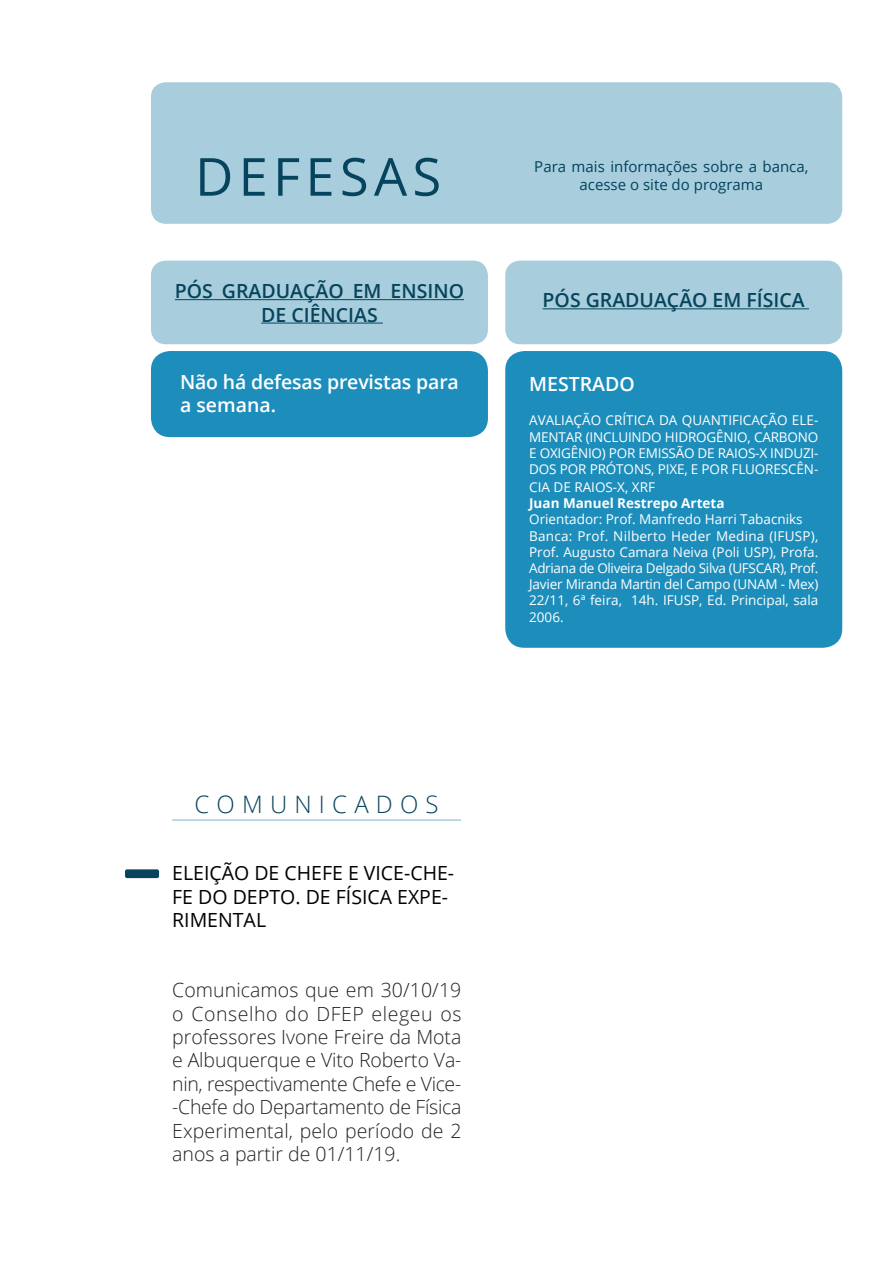
<style>
.page{position:relative;width:893px;height:1263px;background:#fff}
.page>*{position:absolute;margin:0;border:0;box-sizing:border-box;transform-origin:0 0}
.BIFUSP{font:52.5px "Open Sans";letter-spacing:.1em;color:#06445d}
.t1{font:300 24px "Open Sans";letter-spacing:.3em;color:#07445c}
.Corpo_de_texto{font:300 19.5px/23.4px "Open Sans";letter-spacing:.005em;color:#231f20;text-align:justify}
.Título_do_conteúdo{font:19.5px/23.4px "Open Sans";color:#000}
.Título_do_conteúdo-2{font:600 19.5px/23.4px "Open Sans";color:#07445c;text-align:center}
.Corpo_de_texto-2{font:600 19.5px/23.4px "Open Sans";letter-spacing:-.01em;color:#fff}
.Dia_da_semana{font:15px "Open Sans";color:#00425c}
.Corpo_de_texto-3{font:13.5px/16.2px "Open Sans";letter-spacing:-.01em;color:#fff;text-align:justify}
.Corpo_de_texto-4{font:700 13.5px "Open Sans";color:#fff}
</style>
<div class="page">
<div style="left:505px;top:261px;width:337px;height:83px;background:#a8cedd;border-radius:15px"></div>
<div style="left:151px;top:261px;width:337px;height:83px;background:#a8cedd;border-radius:15px"></div>
<div style="left:151px;top:82px;width:691px;height:142px;background:#a8cedd;border-radius:15px"></div>
<hr style="left:543px;top:308px;width:266px;height:1px;background:#07445c">
<hr style="left:175px;top:299px;width:289px;height:1px;background:#07445c">
<hr style="left:261px;top:323px;width:122px;height:1px;background:#07445c">
<div style="left:505px;top:351px;width:337px;height:297px;background:#1d8ebc;border-radius:19px"></div>
<div style="left:151px;top:351px;width:337px;height:86px;background:#1d8ebc;border-radius:19px"></div>
<div style="left:126px;top:870px;width:32px;height:7px;background:#07445c"></div>
<div style="left:125px;top:869px;width:34px;height:9px;border:2px solid #07445c"></div>
<hr style="left:172px;top:819px;width:289px;height:2px;background:#a8cedc">
<p class="BIFUSP" style="left:195px;top:141px;width:248px">DEFESAS</p>
<p class="Título_do_conteúdo-2" style="left:175px;top:279px;width:291px">PÓS GRADUAÇÃO EM ENSINO<br>DE CIÊNCIAS</p>
<p class="Corpo_de_texto-2" style="left:180px;top:370px;width:280px">Não há defesas previstas para a semana.</p>
<p class="Dia_da_semana" style="left:534px;top:157px;width:276px">Para mais informações sobre a banca,</p>
<p class="Dia_da_semana" style="left:580px;top:175px;width:185px">acesse o site do programa</p>
<p class="Título_do_conteúdo-2" style="left:543px;top:288px;width:264px">PÓS GRADUAÇÃO EM FÍSICA</p>
<p class="Corpo_de_texto-2" style="left:529px;top:372px;width:107px">MESTRADO</p>
<p class="Corpo_de_texto-3" style="left:529px;top:412px;width:291px">AVALIAÇÃO CRÍTICA DA QUANTIFICAÇÃO ELE-MENTAR (INCLUINDO HIDROGÊNIO, CARBONO E OXIGÊNIO) POR EMISSÃO DE RAIOS-X INDUZI-DOS POR PRÓTONS, PIXE, E POR FLUORESCÊN-</p>
<p class="Corpo_de_texto-3" style="left:529px;top:479px;width:127px">CIA DE RAIOS-X, XRF</p>
<p class="Corpo_de_texto-4" style="left:529px;top:494px;width:197px">Juan Manuel Restrepo Arteta</p>
<p class="Corpo_de_texto-3" style="left:529px;top:511px;width:275px">Orientador: Prof. Manfredo Harri Tabacniks</p>
<p class="Corpo_de_texto-3" style="left:529px;top:527px;width:291px">Banca: Prof. Nilberto Heder Medina (IFUSP), Prof. Augusto Camara Neiva (Poli USP), Profa.<br>Adriana de Oliveira Delgado Silva (UFSCAR), Prof.<br>Javier Miranda Martin del Campo (UNAM - Mex)</p>
<p class="Corpo_de_texto-3" style="left:529px;top:592px;width:291px">22/11, 6ª feira, 14h. IFUSP, Ed. Principal, sala<br>2006.</p>
<p class="t1" style="left:194px;top:787px;width:246px">COMUNICADOS</p>
<p class="Título_do_conteúdo" style="left:172px;top:861px;width:283px">ELEIÇÃO DE CHEFE E VICE-CHE-<br>FE DO DEPTO. DE FÍSICA EXPE-<br>RIMENTAL</p>
<p class="Corpo_de_texto" style="left:172px;top:978px;width:291px">Comunicamos que em 30/10/19 o Conselho do DFEP elegeu os professores Ivone Freire da Mota e Albuquerque e Vito Roberto Va&shy;nin, respectivamente Chefe e Vice--Chefe do Departamento de Física Experimental, pelo período de 2 anos a partir de 01/11/19.</p>
</div>
